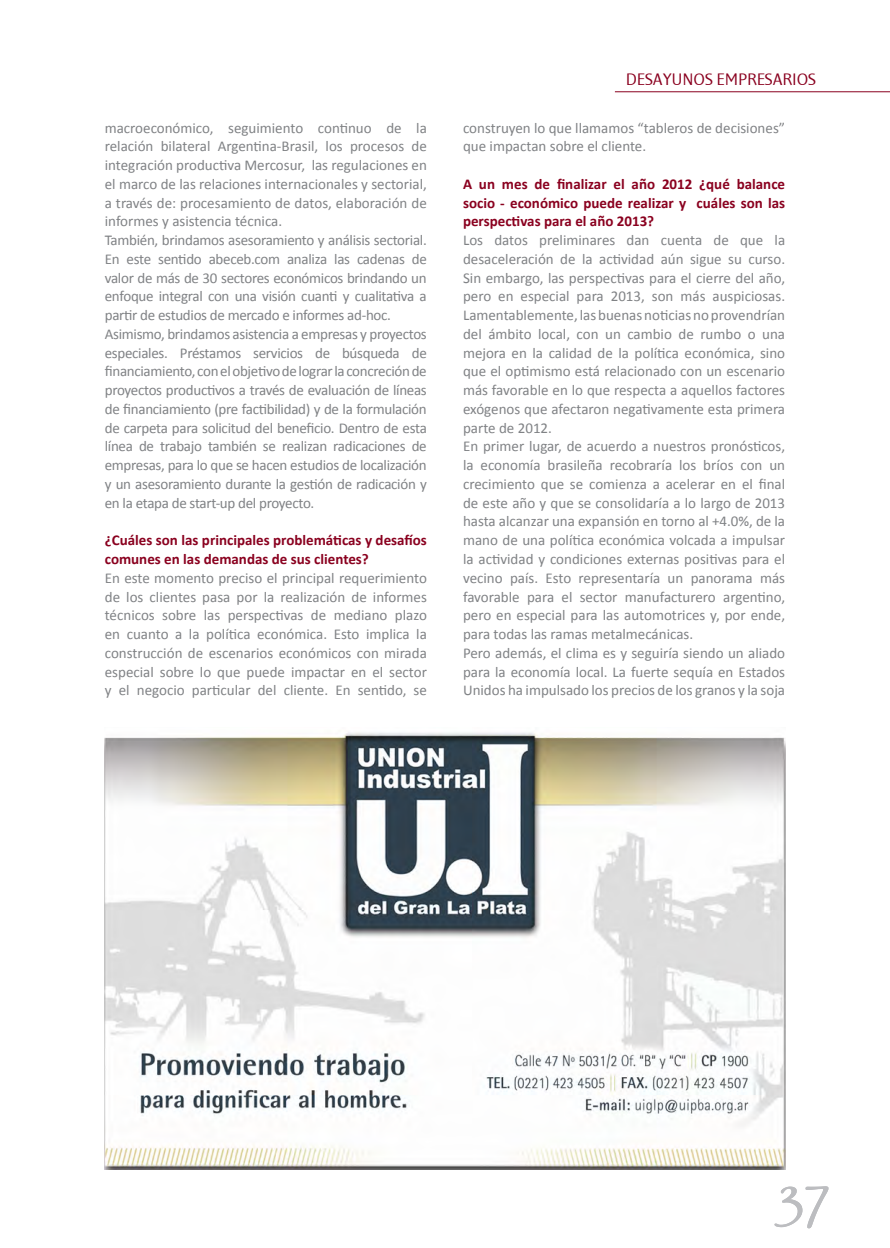
<style>
.page{position:relative;width:890px;height:1248px;background:#fff}
.page>*{position:absolute;margin:0;border:0;box-sizing:border-box;transform-origin:0 0}
.t1{font:54px "Black Jack";color:#bcbdc0}
.t2{font:18px "Fontana Versalita";color:#8a011f}
.t3{font:15px/18.8px "Calibri";color:#808285}
.t4{font:15px/18.8px "Calibri";letter-spacing:-.02em;color:#808285}
.t5{font:700 15px/18.8px "Calibri";color:#8a011f}
</style>
<div class="page">
<hr style="left:615px;top:91px;width:275px;height:1px;background:#8a011f">
<img style="left:105px;top:732px;width:680px;height:437px">
<p class="t4" style="left:105px;top:118px;width:324px">macroeconómico, seguimiento continuo de la relación bilateral Argentina-Brasil, los procesos de integración productiva Mercosur, las regulaciones en el marco de las relaciones internacionales y sectorial, a través de: procesamiento de datos, elaboración de informes y asistencia técnica.<br>También, brindamos asesoramiento y análisis sectorial.<br>En este sentido abeceb.com analiza las cadenas de valor de más de 30 sectores económicos brindando un enfoque integral con una visión cuanti y cualitativa a partir de estudios de mercado e informes ad-hoc.<br>Asimismo, brindamos asistencia a empresas y proyectos especiales. Préstamos servicios de búsqueda de financiamiento, con el objetivo de lograr la concreción de proyectos productivos a través de evaluación de líneas de financiamiento (pre factibilidad) y de la formulación de carpeta para solicitud del beneficio. Dentro de esta línea de trabajo también se realizan radicaciones de empresas, para lo que se hacen estudios de localización y un asesoramiento durante la gestión de radicación y en la etapa de start-up del proyecto.</p>
<p class="t5" style="left:105px;top:530px;width:324px">¿Cuáles son las principales problemáticas y desafíos comunes en las demandas de sus clientes?</p>
<p class="t3" style="left:105px;top:568px;width:324px;text-align:justify">En este momento preciso el principal requerimiento de los clientes pasa por la realización de informes técnicos sobre las perspectivas de mediano plazo en cuanto a la política económica. Esto implica la construcción de escenarios económicos con mirada especial sobre lo que puede impactar en el sector y el negocio particular del cliente. En sentido, se</p>
<p class="t2" style="left:626px;top:70px;width:192px">DESAYUNOS EMPRESARIOS</p>
<p class="t3" style="left:463px;top:118px;width:324px">construyen lo que llamamos “tableros de decisiones” que impactan sobre el cliente.</p>
<p class="t5" style="left:463px;top:174px;width:324px;text-align:justify">A un mes de finalizar el año 2012 ¿qué balance socio - económico puede realizar y cuáles son las perspectivas para el año 2013?</p>
<p class="t3" style="left:463px;top:230px;width:324px">Los datos preliminares dan cuenta de que la desaceleración de la actividad aún sigue su curso.<br>Sin embargo, las perspectivas para el cierre del año, pero en especial para 2013, son más auspiciosas.<br>Lamentablemente, las buenas noticias no provendrían del ámbito local, con un cambio de rumbo o una mejora en la calidad de la política económica, sino que el optimismo está relacionado con un escenario más favorable en lo que respecta a aquellos factores exógenos que afectaron negativamente esta primera parte de 2012.<br>En primer lugar, de acuerdo a nuestros pronósticos, la economía brasileña recobraría los bríos con un crecimiento que se comienza a acelerar en el final de este año y que se consolidaría a lo largo de 2013 hasta alcanzar una expansión en torno al +4.0%, de la mano de una política económica volcada a impulsar la actividad y condiciones externas positivas para el vecino país. Esto representaría un panorama más favorable para el sector manufacturero argentino, pero en especial para las automotrices y, por ende, para todas las ramas metalmecánicas.<br>Pero además, el clima es y seguiría siendo un aliado para la economía local. La fuerte sequía en Estados Unidos ha impulsado los precios de los granos y la soja</p>
<h1 class="t1" style="left:778px;top:1165px;width:52px">37</h1>
</div>
